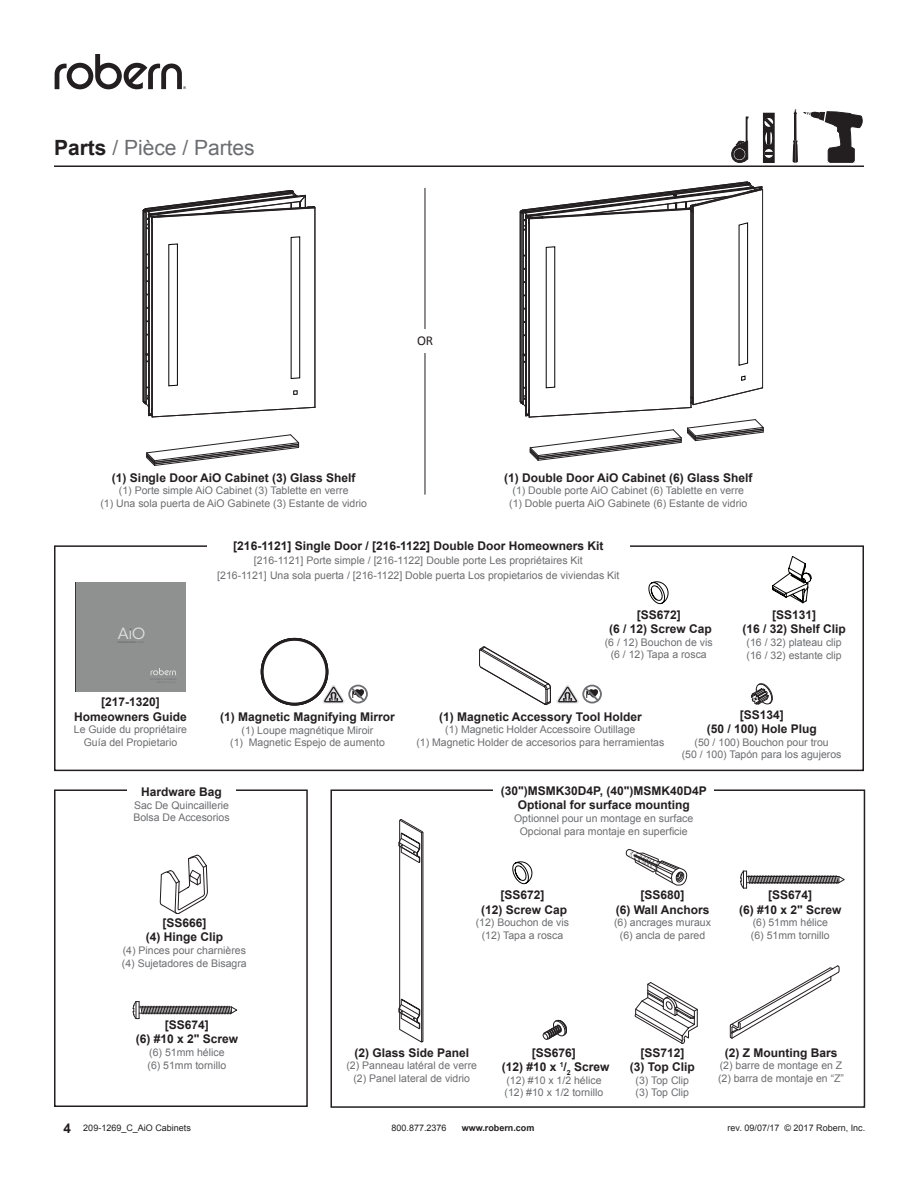
<style>
.page{position:relative;width:918px;height:1188px;background:#fff}
.page>*{position:absolute;margin:0;border:0;box-sizing:border-box;transform-origin:0 0}
.t1{font:21px "Arial";color:#6c6d70}
.t2{font:15.3px "ITC Avant Garde Std";color:#dfdfde}
.t3{font:13.5px "Calibri";color:#231f20}
.t4{font:700 12px/14.4px "Arial";color:#231f20;text-align:center}
.t5{font:10.5px/12.6px "Arial";color:#6c6d70;text-align:center}
.t6{font:9px "Arial";color:#231f20}
.t7{font:700 9px "Arial";color:#231f20}
.t8{font:700 2.4px "ITC Avant Garde Std";letter-spacing:.05em;color:#6e6c70}
.s1{font-weight:700;color:#231f20}
.s2{font-weight:400}
.s3{font-weight:700;font-size:13.5px}
</style>
<div class="page">
<svg style="left:55px;top:54px;width:131px;height:36px"></svg>
<hr style="left:54px;top:165px;width:810px;height:2px;background:#231f20">
<hr style="left:425px;top:188px;width:1px;height:307px;background:#231f20">
<div style="left:409px;top:329px;width:32px;height:24px;background:#fff"></div>
<svg style="left:731px;top:117px;width:18px;height:46px"></svg>
<svg style="left:765px;top:115px;width:7px;height:45px"></svg>
<div style="left:763px;top:113px;width:11px;height:49px;border:1px solid #231f20"></div>
<div style="left:765px;top:150px;width:8px;height:7px;background:#e1e1e1;border-radius:50%"></div>
<div style="left:765px;top:149px;width:8px;height:8px;border:1px solid #fff;border-radius:50%"></div>
<svg style="left:765px;top:152px;width:8px;height:3px"></svg>
<svg style="left:765px;top:132px;width:7px;height:12px"></svg>
<svg style="left:765px;top:118px;width:8px;height:8px"></svg>
<svg style="left:792px;top:109px;width:71px;height:57px"></svg>
<div style="left:330px;top:789px;width:535px;height:319px;border:2px solid #231f20"></div>
<div style="left:494px;top:786px;width:220px;height:63px;background:#fff"></div>
<svg style="left:730px;top:965px;width:110px;height:74px"></svg>
<svg style="left:398px;top:819px;width:26px;height:224px"></svg>
<svg style="left:626px;top:849px;width:62px;height:37px"></svg>
<svg style="left:634px;top:982px;width:64px;height:62px"></svg>
<svg style="left:543px;top:1020px;width:24px;height:20px"></svg>
<svg style="left:512px;top:862px;width:20px;height:22px"></svg>
<svg style="left:740px;top:870px;width:105px;height:19px"></svg>
<svg style="left:146px;top:435px;width:153px;height:31px"></svg>
<hr style="left:148px;top:215px;width:1px;height:200px;background:#231f20">
<hr style="left:152px;top:218px;width:1px;height:199px;background:#231f20">
<hr style="left:315px;top:208px;width:1px;height:199px;background:#231f20">
<hr style="left:149px;top:215px;width:1px;height:201px;background:#231f20">
<hr style="left:146px;top:210px;width:1px;height:194px;background:#231f20">
<hr style="left:145px;top:212px;width:1px;height:190px;background:#231f20">
<hr style="left:144px;top:211px;width:1px;height:191px;background:#231f20">
<hr style="left:143px;top:210px;width:1px;height:191px;background:#231f20">
<svg style="left:143px;top:190px;width:173px;height:39px"></svg>
<svg style="left:143px;top:237px;width:173px;height:181px"></svg>
<svg style="left:520px;top:182px;width:244px;height:278px"></svg>
<div style="left:54px;top:545px;width:810px;height:226px;border:2px solid #231f20"></div>
<div style="left:75px;top:582px;width:111px;height:110px;background:#8f9191"></div>
<svg style="left:649px;top:581px;width:19px;height:23px"></svg>
<svg style="left:772px;top:556px;width:39px;height:47px"></svg>
<div style="left:207px;top:541px;width:423px;height:44px;background:#fff"></div>
<div style="left:54px;top:789px;width:254px;height:318px;border:2px solid #231f20"></div>
<div style="left:127px;top:787px;width:109px;height:45px;background:#fff"></div>
<svg style="left:159px;top:854px;width:49px;height:61px"></svg>
<svg style="left:132px;top:1001px;width:106px;height:19px"></svg>
<svg style="left:751px;top:683px;width:22px;height:22px"></svg>
<div style="left:348px;top:685px;width:20px;height:18px;border:2px solid #6e6f72;border-radius:50%"></div>
<svg style="left:261px;top:638px;width:106px;height:67px"></svg>
<div style="left:582px;top:685px;width:20px;height:18px;border:2px solid #6e6f72;border-radius:50%"></div>
<svg style="left:479px;top:647px;width:122px;height:58px"></svg>
<h1 class="t1" style="left:54px;top:134px;width:202px"><span class="s1">Parts</span> / Pièce / Partes</h1>
<p class="t3" style="left:417px;top:332px;width:18px">OR</p>
<p class="t4" style="left:112px;top:471px;width:245px">(1) Single Door AiO Cabinet (3) Glass Shelf</p>
<p class="t5" style="left:100px;top:484px;width:268px">(1) Porte simple AiO Cabinet (3) Tablette en verre<br>(1) Una sola puerta de AiO Gabinete (3) Estante de vidrio</p>
<p class="t4" style="left:504px;top:471px;width:250px">(1) Double Door AiO Cabinet (6) Glass Shelf</p>
<p class="t5" style="left:509px;top:484px;width:240px">(1) Double porte AiO Cabinet (6) Tablette en verre (1) Doble puerta AiO Gabinete (6) Estante de vidrio</p>
<h2 class="t2" style="left:118px;top:625px;width:29px">AiO</h2>
<p class="t8" style="left:118px;top:641px;width:28px">HOMEOWNERS <span class="s2">GUIDE</span></p>
<p class="t4" style="left:74px;top:695px;width:114px">[217-1320]<br>Homeowners Guide</p>
<p class="t5" style="left:74px;top:723px;width:115px">Le Guide du propriétaire<br>Guía del Propietario</p>
<p class="t4" style="left:233px;top:539px;width:372px">[216-1121] Single Door / [216-1122] Double Door Homeowners Kit</p>
<p class="t5" style="left:217px;top:554px;width:404px;line-height:14.4px">[216-1121] Porte simple / [216-1122] Double porte Les propriétaires Kit<br>[216-1121] Una sola puerta / [216-1122] Doble puerta Los propietarios de viviendas Kit</p>
<p class="t4" style="left:609px;top:608px;width:104px">[SS672]<br>(6 / 12) Screw Cap</p>
<p class="t5" style="left:605px;top:636px;width:109px">(6 / 12) Bouchon de vis (6 / 12) Tapa a rosca</p>
<p class="t4" style="left:743px;top:608px;width:105px">[SS131]<br>(16 / 32) Shelf Clip</p>
<p class="t5" style="left:747px;top:636px;width:97px;text-align:left">(16 / 32) plateau clip (16 / 32) estante clip</p>
<p class="t4" style="left:220px;top:710px;width:176px">(1) Magnetic Magnifying Mirror</p>
<p class="t5" style="left:230px;top:724px;width:156px">(1) Loupe magnétique Miroir<br>(1) Magnetic Espejo de aumento</p>
<p class="t4" style="left:439px;top:710px;width:204px">(1) Magnetic Accessory Tool Holder</p>
<p class="t5" style="left:416px;top:723px;width:249px">(1) Magnetic Holder Accessoire Outillage<br>(1) Magnetic Holder de accesorios para herramientas</p>
<p class="t4" style="left:707px;top:708px;width:112px">[SS134]<br>(50 / 100) Hole Plug</p>
<p class="t5" style="left:682px;top:736px;width:161px">(50 / 100) Bouchon pour trou<br>(50 / 100) Tapón para los agujeros</p>
<p class="t4" style="left:141px;top:785px;width:82px">Hardware Bag</p>
<p class="t5" style="left:133px;top:799px;width:98px;text-align:left">Sac De Quincaillerie<br>Bolsa De Accesorios</p>
<p class="t4" style="left:146px;top:916px;width:79px">[SS666]<br>(4) Hinge Clip</p>
<p class="t5" style="left:122px;top:944px;width:126px;text-align:left">(4) Pinces pour charnières (4) Sujetadores de Bisagra</p>
<p class="t4" style="left:136px;top:1018px;width:104px">[SS674]<br>(6) #10 x 2" Screw</p>
<p class="t5" style="left:148px;top:1046px;width:80px;text-align:left">(6) 51mm hélice (6) 51mm tornillo</p>
<p class="t4" style="left:501px;top:784px;width:207px">(30")MSMK30D4P, (40")MSMK40D4P<br>Optional for surface mounting</p>
<p class="t5" style="left:514px;top:812px;width:181px">Optionnel pour un montage en surface<br>Opcional para montaje en superficie</p>
<p class="t4" style="left:481px;top:888px;width:88px">[SS672]<br>(12) Screw Cap</p>
<p class="t5" style="left:476px;top:916px;width:95px">(12) Bouchon de vis (12) Tapa a rosca</p>
<p class="t4" style="left:616px;top:888px;width:95px">[SS680]<br>(6) Wall Anchors</p>
<p class="t5" style="left:614px;top:916px;width:98px">(6) ancrages muraux (6) ancla de pared</p>
<p class="t4" style="left:739px;top:888px;width:104px">[SS674]<br>(6) #10 x 2" Screw</p>
<p class="t5" style="left:751px;top:917px;width:80px;text-align:left">(6) 51mm hélice (6) 51mm tornillo</p>
<p class="t4" style="left:354px;top:1046px;width:116px">(2) Glass Side Panel</p>
<p class="t5" style="left:346px;top:1060px;width:132px">(2) Panneau latéral de verre (2) Panel lateral de vidrio</p>
<p class="t4" style="left:502px;top:1046px;width:109px">[SS676]<br>(12) #10 x <sup>1</sup>/<sub>2</sub> Screw</p>
<p class="t5" style="left:505px;top:1074px;width:100px;text-align:left">(12) #10 x 1/2 hélice (12) #10 x 1/2 tornillo</p>
<p class="t4" style="left:630px;top:1046px;width:67px">[SS712]<br>(3) Top Clip</p>
<p class="t5" style="left:636px;top:1074px;width:55px;text-align:left">(3) Top Clip (3) Top Clip</p>
<p class="t4" style="left:725px;top:1046px;width:114px">(2) Z Mounting Bars</p>
<p class="t5" style="left:718px;top:1060px;width:128px;text-align:left">(2) barre de montage en Z (2) barra de montaje en “Z”</p>
<p class="t6" style="left:63px;top:1122px;width:129px"><span class="s3">4</span> 209-1269_C_AiO Cabinets</p>
<p class="t6" style="left:392px;top:1122px;width:57px">800.877.2376</p>
<p class="t7" style="left:462px;top:1122px;width:74px">www.robern.com</p>
<p class="t6" style="left:728px;top:1122px;width:139px">rev. 09/07/17 © 2017 Robern, Inc.</p>
</div>
